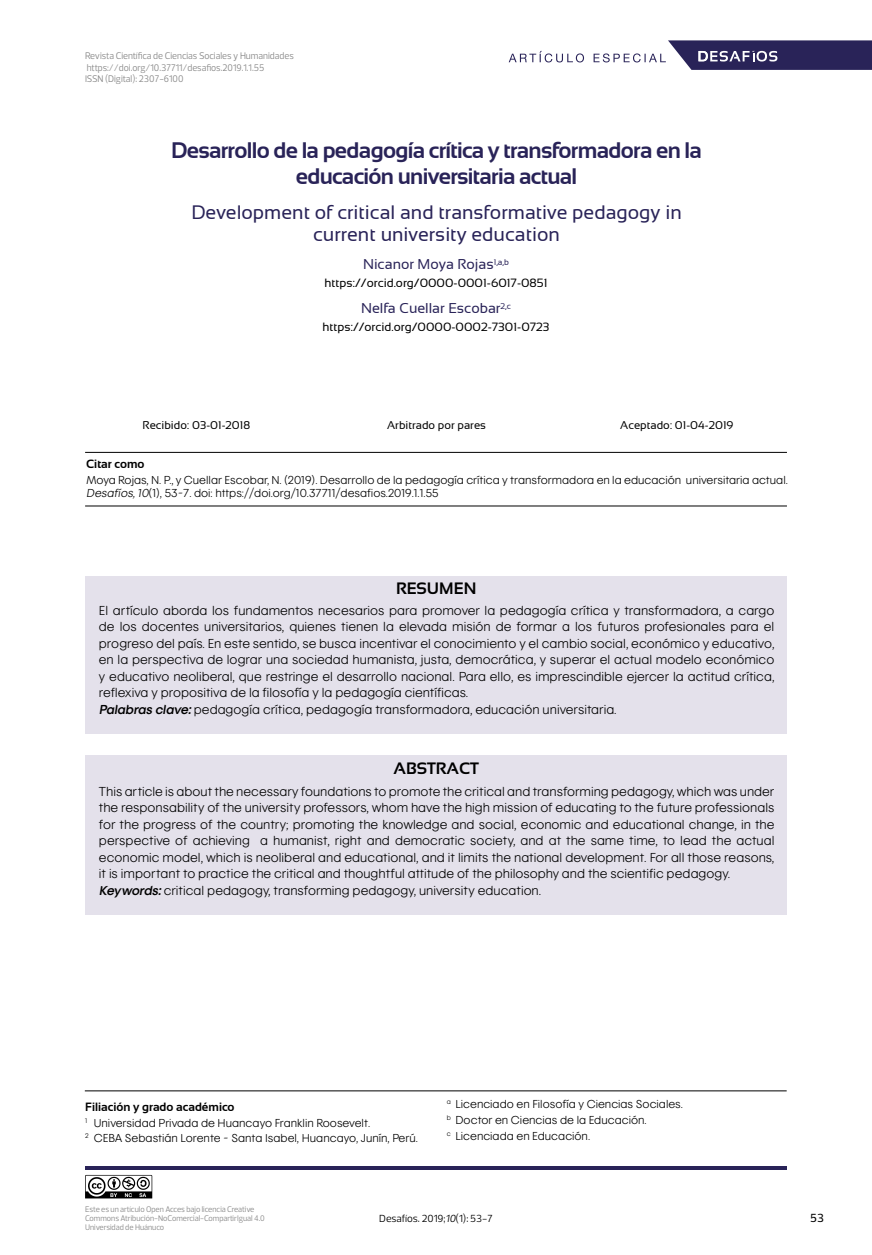
<style>
.page{position:relative;width:872px;height:1255px;background:#fff}
.page>*{position:absolute;margin:0;border:0;box-sizing:border-box;transform-origin:0 0}
.t1{font:700 22.5px/25.8px "Sansation";letter-spacing:-.03em;color:#292358;text-align:center}
.t2{font:19.5px/22.5px "Sansation";color:#292358;text-align:center}
.t3{font:700 16.5px "Sansation";color:#000}
.t4{font:14.25px "Sansation";color:#292358}
.t5{font:300 13.5px/16.5px "Kotex";color:#000}
.t6{font:300 12px/15.6px "Kotex";color:#000}
.t7{font:12px "Sansation";color:#000}
.t8{font:700 12px "Sansation";color:#000}
.t9{font:500 12px "Prelo";color:#000}
.t10{font:11.25px "Sansation";color:#000}
.t11{font:10.5px "Prelo";color:#000}
.t12{font:9.75px/11.2px "Prelo";color:#878787;scale:.95 1}
.t13{font:8.25px/9px "Prelo";color:#878787;scale:.95 1}
.s1{font-style:italic}
.s2{font-weight:700;font-style:italic}
</style>
<div class="page">
<svg style="left:509px;top:40px;width:363px;height:30px"></svg>
<svg style="left:85px;top:1174px;width:67px;height:24px"></svg>
<hr style="left:85px;top:452px;width:702px;height:1px;background:#000">
<hr style="left:85px;top:505px;width:702px;height:1px;background:#000">
<hr style="left:85px;top:1166px;width:702px;height:3px;background:#292358">
<hr style="left:85px;top:1090px;width:701px;height:1px;background:#000">
<div style="left:85px;top:576px;width:702px;height:158px;background:#e4e1eb"></div>
<div style="left:85px;top:754px;width:702px;height:160px;background:#e4e1eb"></div>
<p class="t12" style="left:85px;top:50px;width:221px">Revista Científica de Ciencias Sociales y Humanidades https://doi.org/10.37711/desafios.2019.1.1.55<br>ISSN (Digital): 2307-6100</p>
<h1 class="t1" style="left:171px;top:137px;width:532px">Desarrollo de la pedagogía crítica y transformadora en la educación universitaria actual</h1>
<h2 class="t2" style="left:191px;top:201px;width:492px">Development of critical and transformative pedagogy in current university education</h2>
<p class="t4" style="left:363px;top:256px;width:147px">Nicanor Moya Rojas<sup>1,a,b</sup></p>
<p class="t7" style="left:324px;top:276px;width:224px">https://orcid.org/0000-0001-6017-0851</p>
<p class="t4" style="left:361px;top:300px;width:151px">Nelfa Cuellar Escobar<sup>2,c</sup></p>
<p class="t7" style="left:322px;top:320px;width:229px">https://orcid.org/0000-0002-7301-0723</p>
<p class="t10" style="left:142px;top:419px;width:109px">Recibido: 03-01-2018</p>
<p class="t10" style="left:387px;top:419px;width:100px">Arbitrado por pares</p>
<p class="t10" style="left:620px;top:419px;width:115px">Aceptado: 01-04-2019</p>
<p class="t8" style="left:86px;top:457px;width:60px">Citar como</p>
<p class="t6" style="left:86px;top:473px;width:703px;line-height:13.5px">Moya Rojas, N. P., y Cuellar Escobar, N. (2019). Desarrollo de la pedagogía crítica y transformadora en la educación universitaria actual.<br><span class="s1">Desafíos,10</span>(1), 53-7. doi: https://doi.org/10.37711/desafios.2019.1.1.55</p>
<p class="t3" style="left:396px;top:579px;width:82px">RESUMEN</p>
<p class="t5" style="left:99px;top:601px;width:677px">El artículo aborda los fundamentos necesarios para promover la pedagogía crítica y transformadora, a cargo de los docentes universitarios, quienes tienen la elevada misión de formar a los futuros profesionales para el progreso del país. En este sentido, se busca incentivar el conocimiento y el cambio social, económico y educativo, en la perspectiva de lograr una sociedad humanista, justa, democrática, y superar el actual modelo económico y educativo neoliberal, que restringe el desarrollo nacional. Para ello, es imprescindible ejercer la actitud crítica, reflexiva y propositiva de la filosofía y la pedagogía científicas.<br><span class="s2">Palabras clave:</span>pedagogía crítica, pedagogía transformadora, educación universitaria.</p>
<p class="t3" style="left:393px;top:759px;width:87px">ABSTRACT</p>
<p class="t5" style="left:99px;top:782px;width:677px">This article is about the necessary foundations to promote the critical and transforming pedagogy, which was under the responsability of the university professors, whom have the high mission of educating to the future professionals for the progress of the country; promoting the knowledge and social, economic and educational change, in the perspective of achieving a humanist, right and democratic society, and at the same time, to lead the actual economic model, which is neoliberal and educational, and it limits the national development. For all those reasons, it is important to practice the critical and thoughtful attitude of the philosophy and the scientific pedagogy.<br><span class="s2">Keywords:</span>critical pedagogy, transforming pedagogy, university education.</p>
<p class="t8" style="left:85px;top:1100px;width:151px">Filiación y grado académico</p>
<p class="t6" style="left:85px;top:1114px;width:334px"><sup>1</sup> Universidad Privada de Huancayo Franklin Roosevelt.<br><sup>2</sup> CEBA Sebastián Lorente - Santa Isabel, Huancayo, Junín, Perú.</p>
<p class="t6" style="left:447px;top:1096px;width:237px"><sup>a</sup> Licenciado en Filosofía y Ciencias Sociales. <sup>b</sup> Doctor en Ciencias de la Educación.<br><sup>c</sup> Licenciada en Educación.</p>
<p class="t13" style="left:85px;top:1205px;width:191px">Este es un artículo Open Acces bajo licencia Creative<br>Commons Atribución-NoComercial-CompartirIgual 4.0<br>Universidad de Huánuco</p>
<p class="t11" style="left:379px;top:1211px;width:115px">Desafíos. 2019;<span class="s1">10</span>(1): 53-7</p>
<p class="t9" style="left:810px;top:1210px;width:15px">53</p>
</div>
